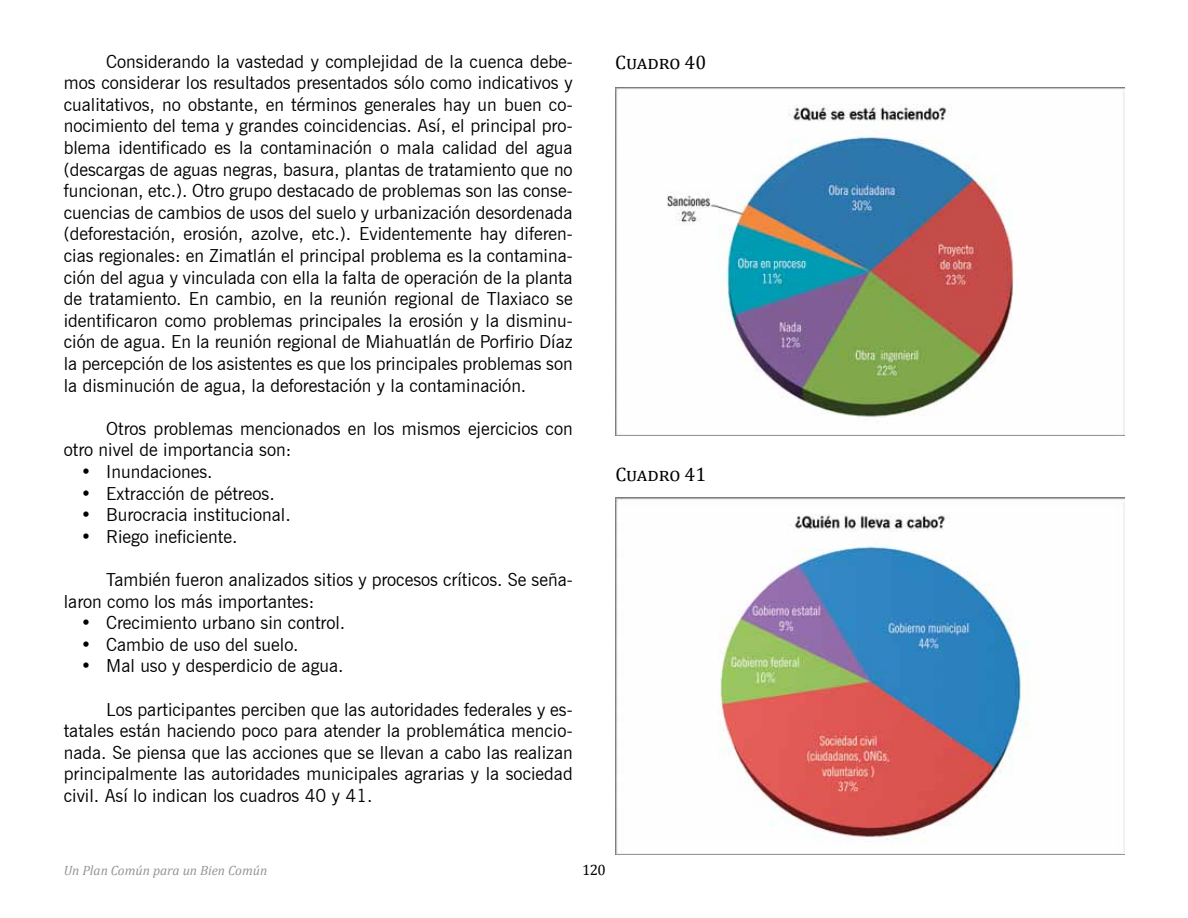
<style>
.page{position:relative;width:1188px;height:918px;background:#fff}
.page>*{position:absolute;margin:0;border:0;box-sizing:border-box;transform-origin:0 0}
.t1{font:19.5px "Cambria";color:#000}
.t2{font:18px/21.6px "News Gothic BT";color:#000;text-align:justify}
.t3{font:15px "Cambria";color:#000}
.t4{font:italic 13.5px "Cambria";color:#939598}
</style>
<div class="page">
<img style="left:615px;top:87px;width:509px;height:349px">
<img style="left:615px;top:497px;width:509px;height:357px">
<p class="t2" style="left:64px;top:50px;width:510px;text-indent:43px">Considerando la vastedad y complejidad de la cuenca debe&shy;mos considerar los resultados presentados sólo como indicativos y cualitativos, no obstante, en términos generales hay un buen co&shy;nocimiento del tema y grandes coincidencias. Así, el principal pro&shy;blema identificado es la contaminación o mala calidad del agua (descargas de aguas negras, basura, plantas de tratamiento que no funcionan, etc.). Otro grupo destacado de problemas son las conse&shy;cuencias de cambios de usos del suelo y urbanización desordenada (deforestación, erosión, azolve, etc.). Evidentemente hay diferen&shy;cias regionales: en Zimatlán el principal problema es la contamina&shy;ción del agua y vinculada con ella la falta de operación de la planta de tratamiento. En cambio, en la reunión regional de Tlaxiaco se identificaron como problemas principales la erosión y la disminu&shy;ción de agua. En la reunión regional de Miahuatlán de Porfirio Díaz la percepción de los asistentes es que los principales problemas son la disminución de agua, la deforestación y la contaminación.</p>
<p class="t2" style="left:64px;top:418px;width:510px;text-indent:43px">Otros problemas mencionados en los mismos ejercicios con otro nivel de importancia son:</p>
<p class="t2" style="left:81px;top:461px;width:133px">• Inundaciones.</p>
<p class="t2" style="left:81px;top:482px;width:195px">• Extracción de pétreos.</p>
<p class="t2" style="left:81px;top:504px;width:212px">• Burocracia institucional.</p>
<p class="t2" style="left:81px;top:526px;width:158px">• Riego ineficiente.</p>
<p class="t2" style="left:64px;top:569px;width:510px;text-indent:43px">También fueron analizados sitios y procesos críticos. Se seña&shy;laron como los más importantes:</p>
<p class="t2" style="left:81px;top:612px;width:266px">• Crecimiento urbano sin control.</p>
<p class="t2" style="left:81px;top:634px;width:219px">• Cambio de uso del suelo.</p>
<p class="t2" style="left:81px;top:655px;width:264px">• Mal uso y desperdicio de agua.</p>
<p class="t2" style="left:64px;top:698px;width:510px;text-indent:43px">Los participantes perciben que las autoridades federales y es&shy;tatales están haciendo poco para atender la problemática mencio&shy;nada. Se piensa que las acciones que se llevan a cabo las realizan principalmente las autoridades municipales agrarias y la sociedad civil. Así lo indican los cuadros 40 y 41.</p>
<p class="t1" style="left:615px;top:51px;width:93px">Cuadro 40</p>
<p class="t1" style="left:615px;top:463px;width:92px">Cuadro 41</p>
<p class="t4" style="left:64px;top:861px;width:205px">Un Plan Común para un Bien Común</p>
<p class="t3" style="left:582px;top:861px;width:25px">120</p>
</div>
